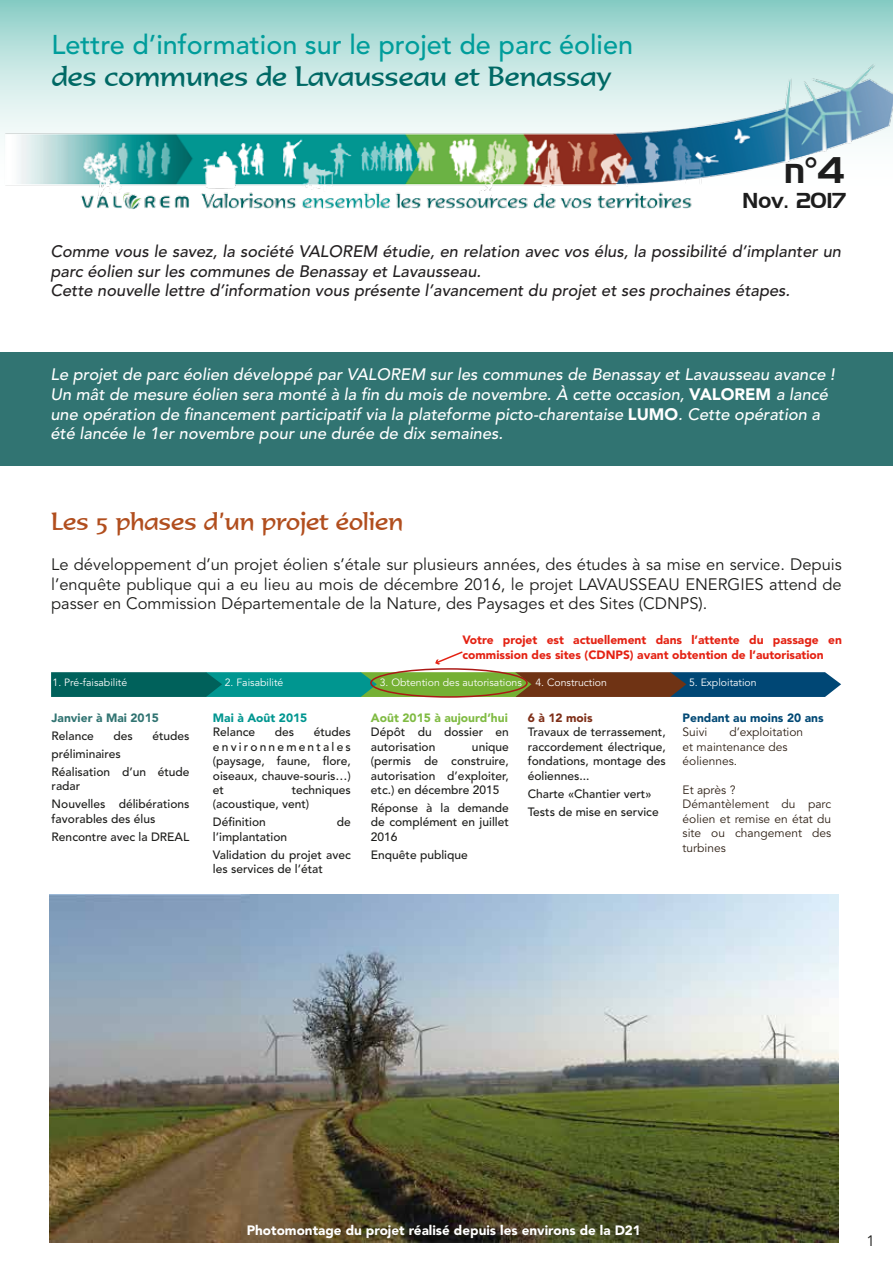
<style>
.page{position:relative;width:893px;height:1263px;background:#fff}
.page>*{position:absolute;margin:0;border:0;box-sizing:border-box;transform-origin:0 0}
.t1{font:36px "Handel Gothic BT";color:#1d1d1d}
.t2{font:500 27px "Avenir LT Std";color:#009d9b}
.t3{font:27px "Formal 436 BT";color:#006965}
.t4{font:24px "Formal 436 BT";color:#b14e1e}
.t5{font:21px "Handel Gothic BT";color:#1d1d1d}
.t6{font:italic 500 16.5px/19.8px "Avenir LT Std";color:#fff}
.t7{font:16.5px/19.8px "Avenir LT Std";color:#1d1d1b;text-align:justify}
.t8{font:italic 500 16.5px/19.8px "Avenir LT Std";color:#232021}
.t9{font:15px "Avenir LT Std";color:#1d1d1b}
.t10{font:900 13.5px "Avenir LT Std";color:#fff}
.t11{font:500 12px/14.4px "Avenir LT Std";color:#1d1d1b}
.t12{font:12px/14.4px "Avenir LT Std";color:#2f2116}
.t13{font:900 12px/14.4px "Avenir LT Std";color:#e42213}
.t14{font:900 12px "Avenir LT Std";color:#80bb43}
.t15{font:900 12px "Avenir LT Std";color:#024975}
.t16{font:900 12px "Avenir LT Std";color:#317472}
.t17{font:900 12px "Avenir LT Std";color:#009690}
.t18{font:900 12px "Avenir LT Std";color:#7e2e17}
.t19{font:10.5px "Avenir LT Std";color:#fff}
.s1{font-weight:900;font-style:normal}
</style>
<div class="page">
<svg style="left:0;top:0;width:893px;height:139px;background:#a4d8d2"></svg>
<img style="left:2px;top:58px;width:891px;height:151px">
<div style="left:0;top:352px;width:893px;height:114px;background:#317472"></div>
<svg style="left:51px;top:672px;width:790px;height:25px;background:#306d57"></svg>
<div style="left:370px;top:668px;width:158px;height:30px;border:2px solid #aa1916;border-radius:50%"></div>
<svg style="left:435px;top:651px;width:28px;height:14px"></svg>
<img style="left:50px;top:894px;width:789px;height:349px">
<h2 class="t2" style="left:51px;top:29px;width:583px">Lettre d’information sur le projet de parc éolien</h2>
<h2 class="t3" style="left:52px;top:60px;width:561px">des communes de Lavausseau et Benassay</h2>
<h1 class="t1" style="left:784px;top:148px;width:63px">n°4</h1>
<h3 class="t5" style="left:742px;top:188px;width:105px">Nov. 2017</h3>
<p class="t8" style="left:50px;top:242px;width:792px">Comme vous le savez, la société VALOREM étudie, en relation avec vos élus, la possibilité d’implanter un parc éolien sur les communes de Benassay et Lavausseau.<br>Cette nouvelle lettre d’information vous présente l’avancement du projet et ses prochaines étapes.</p>
<p class="t6" style="left:50px;top:365px;width:786px">Le projet de parc éolien développé par VALOREM sur les communes de Benassay et Lavausseau avance !<br>Un mât de mesure éolien sera monté à la fin du mois de novembre. À cette occasion, <span class="s1">VALOREM</span> a lancé une opération de financement participatif via la plateforme picto-charentaise <span class="s1">LUMO</span>. Cette opération a été lancée le 1er novembre pour une durée de dix semaines.</p>
<h3 class="t4" style="left:51px;top:507px;width:353px">Les 5 phases d’un projet éolien</h3>
<p class="t7" style="left:51px;top:555px;width:792px">Le développement d’un projet éolien s’étale sur plusieurs années, des études à sa mise en service. Depuis l’enquête publique qui a eu lieu au mois de décembre 2016, le projet LAVAUSSEAU ENERGIES attend de passer en Commission Départementale de la Nature, des Paysages et des Sites (CDNPS).</p>
<p class="t13" style="left:462px;top:633px;width:381px">Votre projet est actuellement dans l’attente du passage en commission des sites (CDNPS) avant obtention de l’autorisation</p>
<p class="t19" style="left:53px;top:676px;width:76px">1. Pré-faisabilité</p>
<p class="t19" style="left:225px;top:676px;width:60px">2. Faisabilité</p>
<p class="t19" style="left:380px;top:676px;width:144px">3. Obtention des autorisations</p>
<p class="t19" style="left:535px;top:676px;width:73px">4. Construction</p>
<p class="t19" style="left:689px;top:676px;width:69px">5. Exploitation</p>
<p class="t16" style="left:52px;top:710px;width:109px">Janvier à Mai 2015</p>
<p class="t11" style="left:52px;top:729px;width:44px">Relance</p>
<p class="t11" style="left:114px;top:729px;width:21px">des</p>
<p class="t11" style="left:152px;top:729px;width:39px">études</p>
<p class="t11" style="left:52px;top:745px;width:139px;line-height:18px">préliminaires<br>Réalisation d’un étude</p>
<p class="t11" style="left:52px;top:777px;width:139px;line-height:18px">radar<br>Nouvelles délibérations</p>
<p class="t11" style="left:52px;top:810px;width:139px;line-height:18px">favorables des élus<br>Rencontre avec la DREAL</p>
<p class="t14" style="left:371px;top:710px;width:138px">Août 2015 à aujourd’hui</p>
<p class="t11" style="left:371px;top:725px;width:139px">Dépôt du dossier en autorisation</p>
<p class="t15" style="left:683px;top:710px;width:143px">Pendant au moins 20 ans</p>
<p class="t12" style="left:683px;top:725px;width:26px">Suivi</p>
<p class="t17" style="left:213px;top:710px;width:96px">Mai à Août 2015</p>
<p class="t11" style="left:213px;top:725px;width:44px">Relance</p>
<p class="t11" style="left:275px;top:725px;width:21px">des</p>
<p class="t18" style="left:528px;top:710px;width:66px">6 à 12 mois</p>
<p class="t11" style="left:528px;top:725px;width:139px;text-align:justify">Travaux de terrassement, raccordement électrique, fondations, montage des éoliennes...</p>
<p class="t11" style="left:528px;top:785px;width:132px;line-height:18px">Charte «Chantier vert»<br>Tests de mise en service</p>
<p class="t11" style="left:213px;top:725px;width:139px;text-align:justify;text-indent:101px">études environnementales (paysage, faune, flore, oiseaux, chauve-souris…) et</p>
<p class="t12" style="left:683px;top:725px;width:122px;text-indent:47px">d’exploitation et maintenance des éoliennes.</p>
<p class="t12" style="left:683px;top:783px;width:150px">Et après ?<br>Démantèlement du parc éolien et remise en état du site ou changement des turbines</p>
<p class="t11" style="left:371px;top:740px;width:139px;text-align:justify;text-indent:101px">unique (permis de construire, autorisation d’exploiter, etc.) en décembre 2015</p>
<p class="t11" style="left:371px;top:801px;width:139px;text-align:justify">Réponse à la demande de complément en juillet 2016</p>
<p class="t11" style="left:371px;top:848px;width:98px">Enquête publique</p>
<p class="t11" style="left:213px;top:783px;width:139px;text-indent:79px">techniques (acoustique, vent)</p>
<p class="t11" style="left:213px;top:815px;width:54px">Définition</p>
<p class="t11" style="left:337px;top:815px;width:16px">de</p>
<p class="t11" style="left:213px;top:828px;width:139px;line-height:18px">l’implantation<br>Validation du projet avec</p>
<p class="t11" style="left:213px;top:862px;width:111px">les services de l’état</p>
<p class="t10" style="left:247px;top:1222px;width:396px">Photomontage du projet réalisé depuis les environs de la D21</p>
<p class="t9" style="left:866px;top:1232px;width:10px">1</p>
</div>
